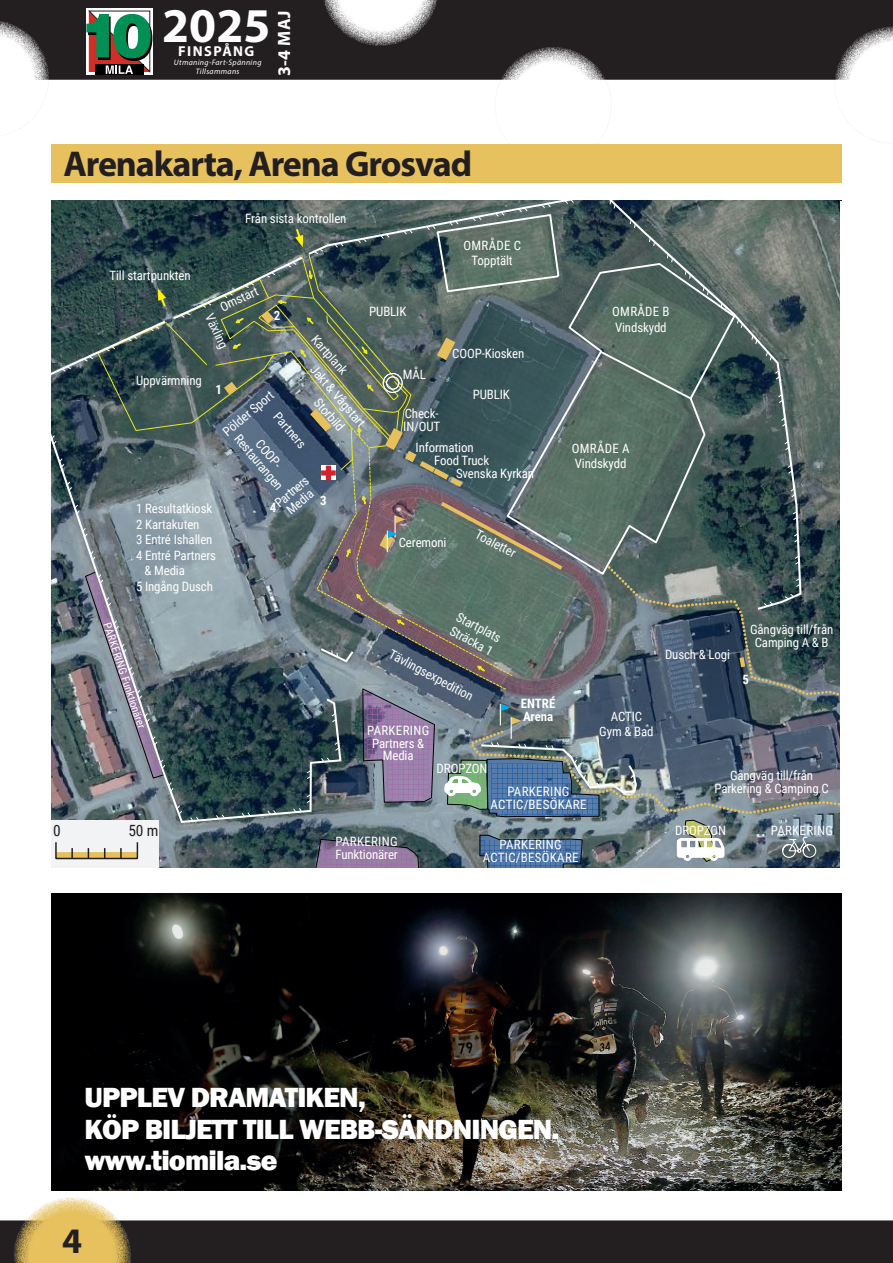
<style>
.page{position:relative;width:893px;height:1263px;background:#fff}
.page>*{position:absolute;margin:0;border:0;box-sizing:border-box;transform-origin:0 0}
.t1{font:700 48.75px "Myriad Pro";color:#fff}
.t2{font:700 36px "Myriad Pro";letter-spacing:-.03em;color:#231f20}
.t3{font:800 28.5px/31.5px "Franklin Gothic";letter-spacing:-.03em;color:#fff}
.t4{font:700 17.85px "Myriad Pro";color:#fff}
.t5{font:15.45px "Roboto Condensed";color:#231f20}
.t6{font:700 14.4px "Myriad Pro";letter-spacing:.1em;color:#fff}
.t7{font:12.9px/12.9px "Roboto Condensed";letter-spacing:-.01em;color:#fff;text-align:center}
.t8{font:12.9px/12.9px "Roboto Condensed";letter-spacing:.025em;color:#fff;text-align:center}
.t9{font:700 12.9px/12.9px "Roboto Condensed";letter-spacing:-.005em;color:#fff}
.t10{font:11.25px "Roboto Condensed";color:#fff}
.t11{font:italic 7.95px/9px "Myriad Pro";letter-spacing:.04em;color:#fff;text-align:center}
</style>
<div class="page">
<div style="left:0;top:0;width:893px;height:80px;background:#231f20"></div>
<svg style="left:86px;top:8px;width:67px;height:67px"></svg>
<div style="left:95px;top:64px;width:49px;height:11px;background:#000"></div>
<svg style="left:86px;top:11px;width:66px;height:63px"></svg>
<svg style="left:322px;top:0;width:117px;height:46px"></svg>
<svg style="left:495px;top:47px;width:116px;height:117px"></svg>
<svg style="left:0;top:1197px;width:893px;height:66px"></svg>
<div style="left:51px;top:145px;width:791px;height:38px;background:#e6c15d"></div>
<svg style="left:835px;top:27px;width:58px;height:116px"></svg>
<svg style="left:0;top:20px;width:49px;height:109px"></svg>
<img style="left:51px;top:201px;width:789px;height:666px">
<img style="left:51px;top:893px;width:791px;height:298px">
<h1 class="t1" style="left:162px;top:-7px;width:110px">2025</h1>
<p class="t6" style="left:178px;top:42px;width:78px">FINSPÅNG</p>
<p class="t11" style="left:174px;top:58px;width:89px">Utmaning-Fart-Spänning<br>Tillsammans</p>
<h3 class="t4" style="left:272px;top:76px;width:66px;rotate:-90deg">3-4 MAJ</h3>
<h2 class="t2" style="left:63px;top:140px;width:410px">Arenakarta, Arena Grosvad</h2>
<p class="t7" style="left:110px;top:269px;width:83px">Till startpunkten</p>
<p class="t7" style="left:245px;top:212px;width:103px">Från sista kontrollen</p>
<p class="t7" style="left:463px;top:237px;width:59px;line-height:15.5px">OMRÅDE C<br>Topptält</p>
<p class="t7" style="left:218px;top:301px;width:42px;rotate:-25deg">Omstart</p>
<p class="t7" style="left:215px;top:311px;width:38px;rotate:65deg">Växling</p>
<p class="t7" style="left:369px;top:304px;width:39px">PUBLIK</p>
<p class="t9" style="left:274px;top:309px;width:8px">2</p>
<p class="t7" style="left:319px;top:332px;width:49px;rotate:49deg">Kartplank</p>
<p class="t7" style="left:452px;top:346px;width:74px">COOP-Kiosken</p>
<p class="t7" style="left:473px;top:387px;width:39px">PUBLIK</p>
<p class="t7" style="left:318px;top:362px;width:78px;rotate:49deg">Jakt &amp; Vågstart</p>
<p class="t7" style="left:403px;top:367px;width:25px">MÅL</p>
<p class="t7" style="left:136px;top:374px;width:67px">Uppvärmning</p>
<p class="t9" style="left:216px;top:383px;width:8px">1</p>
<p class="t7" style="left:220px;top:428px;width:64px;rotate:-40deg">Pölder Sport</p>
<p class="t7" style="left:242px;top:431px;width:70px;rotate:50deg">Restaurangen</p>
<p class="t7" style="left:322px;top:395px;width:40px;rotate:49deg">Storbild</p>
<p class="t7" style="left:403px;top:407px;width:39px;text-align:left">Check-<br>IN/OUT</p>
<p class="t7" style="left:281px;top:409px;width:44px;rotate:49deg">Partners</p>
<p class="t7" style="left:264px;top:437px;width:37px;rotate:50deg">COOP-</p>
<p class="t7" style="left:416px;top:440px;width:60px">Information</p>
<p class="t7" style="left:456px;top:454px;width:80px;line-height:12.3px;text-align:left;text-indent:-22px">Food Truck<br>Svenska Kyrkan</p>
<p class="t7" style="left:272px;top:499px;width:41px;rotate:-40deg">Partners<br>Media</p>
<p class="t9" style="left:320px;top:493px;width:8px">3</p>
<p class="t9" style="left:270px;top:501px;width:8px">4</p>
<p class="t7" style="left:136px;top:502px;width:78px">1 Resultatkiosk</p>
<p class="t7" style="left:136px;top:517px;width:65px">2 Kartakuten</p>
<p class="t7" style="left:136px;top:532px;width:78px">3 Entré Ishallen</p>
<p class="t7" style="left:136px;top:548px;width:82px">4 Entré Partners</p>
<p class="t7" style="left:144px;top:563px;width:42px">&amp; Media</p>
<p class="t7" style="left:136px;top:579px;width:78px">5 Ingång Dusch</p>
<p class="t7" style="left:479px;top:527px;width:46px;rotate:28deg">Toaletter</p>
<p class="t7" style="left:399px;top:535px;width:49px">Ceremoni</p>
<p class="t10" style="left:114px;top:620px;width:112px;rotate:71deg">PARKERING Funktionärer</p>
<p class="t7" style="left:461px;top:608px;width:50px;line-height:15.5px;text-align:left;rotate:28deg">Startplats<br>Sträcka 1</p>
<p class="t7" style="left:393px;top:647px;width:95px;rotate:28deg">Tävlingsexpedition</p>
<p class="t7" style="left:367px;top:723px;width:64px">PARKERING<br>Partners &amp;<br>Media</p>
<p class="t9" style="left:521px;top:696px;width:36px">ENTRÉ<br>Arena</p>
<p class="t7" style="left:612px;top:303px;width:59px;line-height:15.5px;text-align:left">OMRÅDE B<br>Vindskydd</p>
<p class="t7" style="left:572px;top:440px;width:59px;line-height:15.5px;text-align:left">OMRÅDE A<br>Vindskydd</p>
<p class="t7" style="left:665px;top:648px;width:67px">Dusch &amp; Logi</p>
<p class="t7" style="left:599px;top:708px;width:56px;line-height:15.5px">ACTIC<br>Gym &amp; Bad</p>
<p class="t7" style="left:750px;top:622px;width:85px">Gångväg till/från<br>Camping A &amp; B</p>
<p class="t9" style="left:742px;top:672px;width:8px">5</p>
<p class="t7" style="left:437px;top:762px;width:52px">DROPZON</p>
<p class="t5" style="left:53px;top:819px;width:9px">0</p>
<p class="t5" style="left:128px;top:819px;width:32px">50 m</p>
<p class="t7" style="left:335px;top:834px;width:64px;text-align:left">PARKERING<br>Funktionärer</p>
<p class="t8" style="left:490px;top:784px;width:97px">PARKERING<br>ACTIC/BESÖKARE</p>
<p class="t8" style="left:483px;top:838px;width:97px">PARKERING<br>ACTIC/BESÖKARE</p>
<h3 class="t3" style="left:84px;top:1082px;width:477px">UPPLEV DRAMATIKEN,<br>KÖP BILJETT TILL WEBB-SÄNDNINGEN. www.tiomila.se</h3>
<h2 class="t2" style="left:62px;top:1217px;width:21px">4</h2>
<p class="t7" style="left:714px;top:769px;width:116px">Gångväg till/från<br>Parkering &amp; Camping C</p>
<p class="t7" style="left:675px;top:823px;width:52px">DROPZON</p>
<p class="t8" style="left:771px;top:823px;width:64px">PARKERING</p>
</div>
